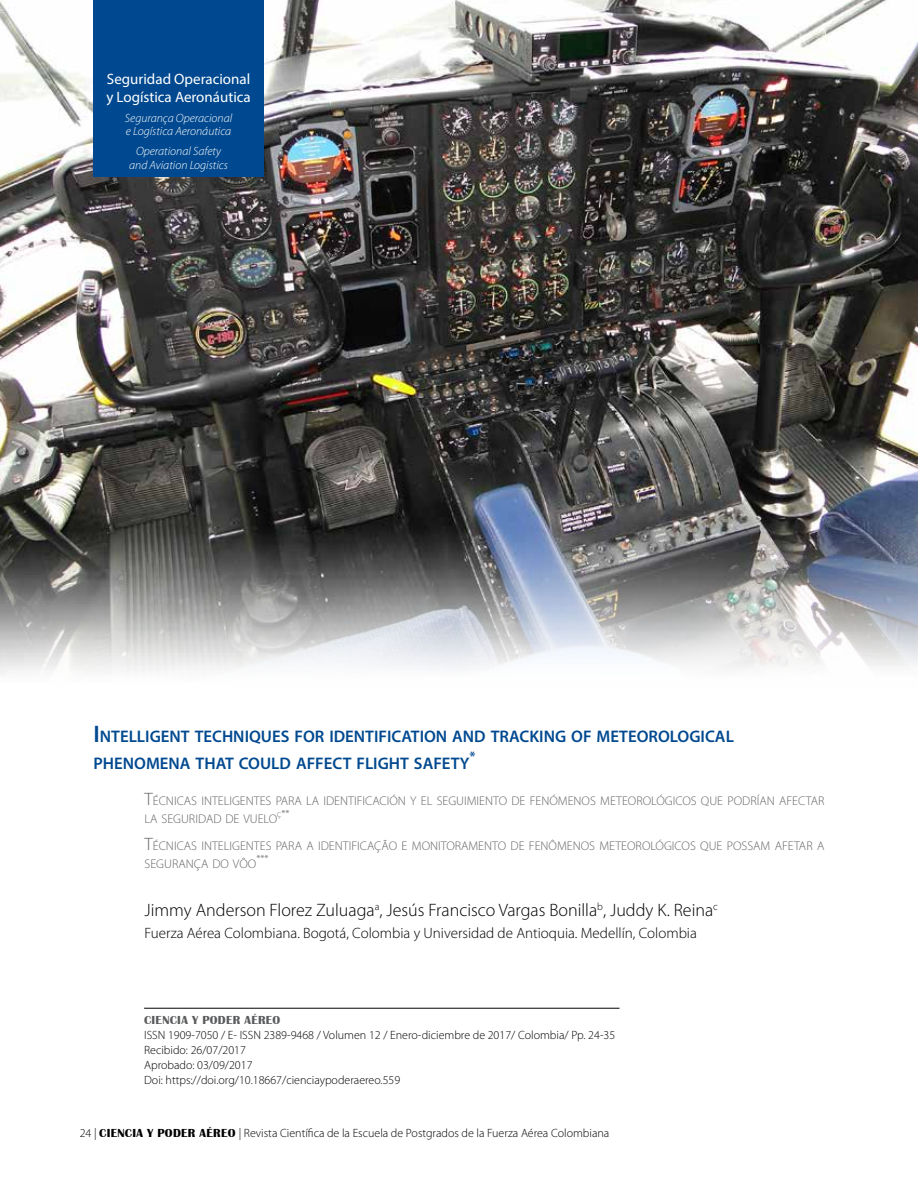
<style>
.page{position:relative;width:918px;height:1188px;background:#fff}
.page>*{position:absolute;margin:0;border:0;box-sizing:border-box;transform-origin:0 0}
.t1{font:300 18px "Myriad Pro";color:#000}
.t2{font:600 16.8px/27px "Myriad Pro";color:#004990}
.t3{font:300 15px "Myriad Pro";color:#000}
.t4{font:15px/18px "Myriad Pro";color:#fff}
.t5{font:600 13.95px "Myriad Pro";color:#004990}
.t6{font:300 12.6px/18px "Myriad Pro";color:#636466}
.t7{font:300 12px/15px "Myriad Pro";color:#000}
.t8{font:italic 300 12px/13.5px "Myriad Pro";color:#fff}
.t9{font:700 12px "Britannic";letter-spacing:.025em;color:#5a5b5d}
.t10{font:300 10.5px "Myriad Pro";color:#636466}
.s1{font-size:24px}
.s2{font-size:18px}
.s3{font-size:7.35px}
.s4{font-family:"Britannic";font-weight:700}
</style>
<div class="page">
<img style="left:0;top:0;width:918px;height:524px">
<hr style="left:144px;top:1008px;width:476px;height:1px;background:#000">
<img style="left:0;top:524px;width:918px;height:151px">
<div style="left:94px;top:0;width:170px;height:176px;background:#004990"></div>
<p class="t4" style="left:106px;top:70px;width:146px">Seguridad Operacional y Logística Aeronáutica</p>
<p class="t8" style="left:125px;top:111px;width:109px">Segurança Operacional e Logística Aeronáutica</p>
<p class="t8" style="left:129px;top:145px;width:100px;text-align:center">Operational Safety and Aviation Logistics</p>
<h2 class="t2" style="left:94px;top:722px;width:642px"><span class="s1">I</span>NTELLIGENT TECHNIQUES FOR IDENTIFICATION AND TRACKING OF METEOROLOGICAL<br>PHENOMENA THAT COULD AFFECT FLIGHT SAFETY</h2>
<p class="t5" style="left:470px;top:747px;width:8px">*</p>
<p class="t6" style="left:145px;top:792px;width:681px"><span class="s2">T</span>ÉCNICAS INTELIGENTES PARA LA IDENTIFICACIÓN Y EL SEGUIMIENTO DE FENÓMENOS METEOROLÓGICOS QUE PODRÍAN AFECTAR<br>LA SEGURIDAD DE VUELO</p>
<p class="t10" style="left:277px;top:808px;width:14px"><span class="s3">Ç</span>**</p>
<p class="t6" style="left:145px;top:837px;width:681px"><span class="s2">T</span>ÉCNICAS INTELIGENTES PARA A IDENTIFICAÇÃO E MONITORAMENTO DE FENÔMENOS METEOROLÓGICOS QUE POSSAM AFETAR A<br>SEGURANÇA DO VÔO</p>
<p class="t10" style="left:256px;top:852px;width:14px">***</p>
<h1 class="t1" style="left:145px;top:900px;width:575px">Jimmy Anderson Florez Zuluaga<sup>a</sup>, Jesús Francisco Vargas Bonilla<sup>b</sup>, Juddy K. Reina<sup>c</sup></h1>
<p class="t3" style="left:145px;top:925px;width:554px">Fuerza Aérea Colombiana. Bogotá, Colombia y Universidad de Antioquia. Medellín, Colombia</p>
<p class="t9" style="left:144px;top:1013px;width:138px">CIENCIA Y PODER AÉREO</p>
<p class="t7" style="left:144px;top:1028px;width:473px">ISSN 1909-7050 / E- ISSN 2389-9468 / Volumen 12 / Enero-diciembre de 2017/ Colombia/ Pp. 24-35<br>Recibido: 26/07/2017<br>Aprobado: 03/09/2017<br>Doi: https://doi.org/10.18667/cienciaypoderaereo.559</p>
<p class="t7" style="left:80px;top:1126px;width:531px">24 | <span class="s4">CIENCIA Y PODER AÉREO</span> | Revista Científica de la Escuela de Postgrados de la Fuerza Aérea Colombiana</p>
</div>
